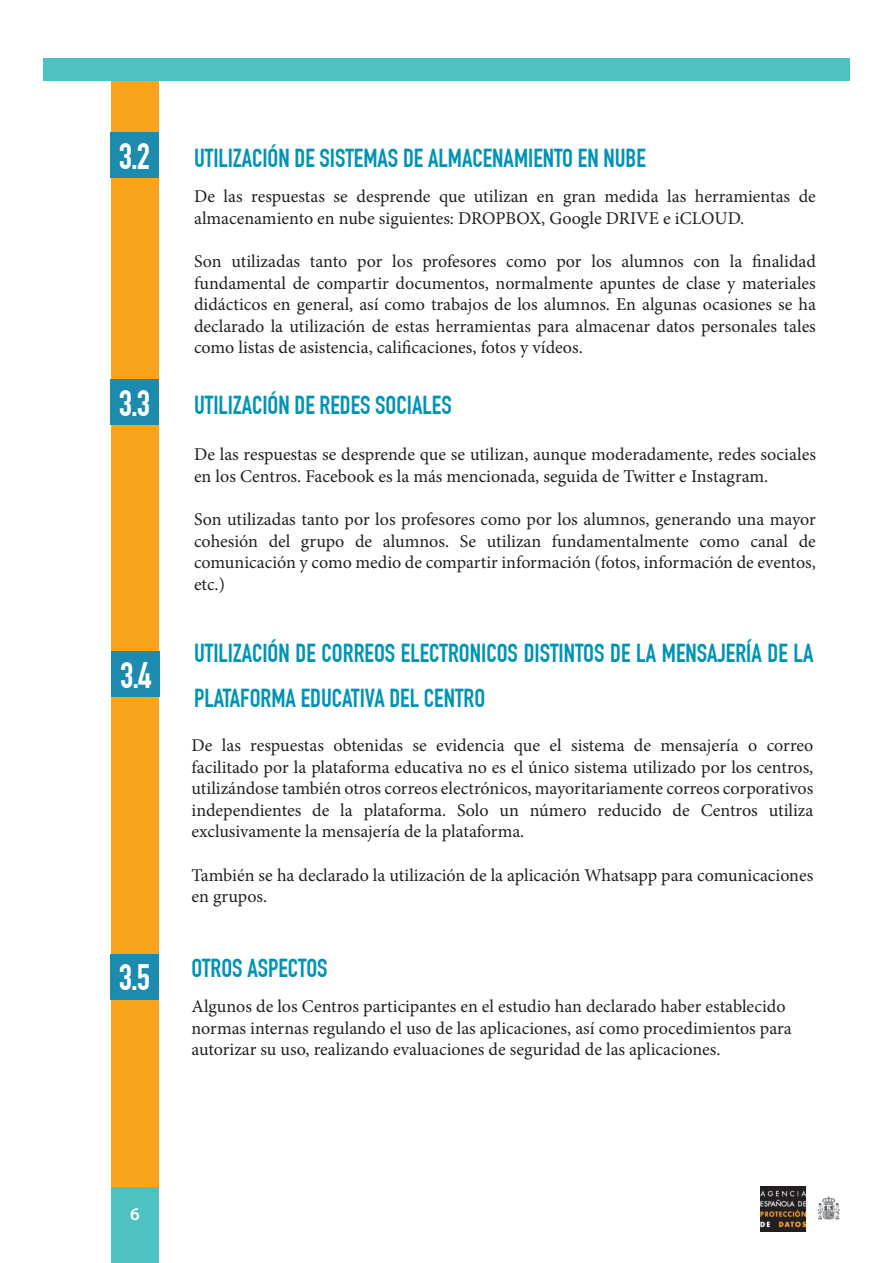
<style>
.page{position:relative;width:893px;height:1263px;background:#fff}
.page>*{position:absolute;margin:0;border:0;box-sizing:border-box;transform-origin:0 0}
.t1{font:700 36px "DIN Condensed";color:#fff}
.t2{font:700 25.5px/45px "DIN Condensed";color:#0093b4}
.t3{font:18px/21.6px "Minion Pro";color:#231f20}
.t4{font:600 18px "Myriad Pro";color:#fff}
</style>
<div class="page">
<div style="left:111px;top:1186px;width:47px;height:76px;background:#4ec2c1"></div>
<div style="left:111px;top:81px;width:47px;height:1105px;background:#f9a51b"></div>
<img style="left:760px;top:1186px;width:80px;height:45px">
<div style="left:111px;top:133px;width:48px;height:45px;background:#1c8bad"></div>
<div style="left:111px;top:380px;width:48px;height:45px;background:#1c8bad"></div>
<div style="left:112px;top:651px;width:48px;height:45px;background:#1c8bad"></div>
<div style="left:43px;top:58px;width:807px;height:23px;background:#4ec2c1"></div>
<div style="left:110px;top:954px;width:48px;height:45px;background:#1c8bad"></div>
<h1 class="t1" style="left:119px;top:135px;width:33px">3.2</h1>
<h1 class="t1" style="left:119px;top:382px;width:33px">3.3</h1>
<h1 class="t1" style="left:120px;top:654px;width:33px">3.4</h1>
<h1 class="t1" style="left:119px;top:956px;width:33px">3.5</h1>
<h2 class="t2" style="left:194px;top:135px;width:453px">UTILIZACIÓN DE SISTEMAS DE ALMACENAMIENTO EN NUBE</h2>
<p class="t3" style="left:194px;top:186px;width:623px">De las respuestas se desprende que utilizan en gran medida las herramientas de almacenamiento en nube siguientes: DROPBOX, Google DRIVE e iCLOUD.</p>
<p class="t3" style="left:194px;top:250px;width:623px;text-align:justify">Son utilizadas tanto por los profesores como por los alumnos con la finalidad fundamental de compartir documentos, normalmente apuntes de clase y materiales didácticos en general, así como trabajos de los alumnos. En algunas ocasiones se ha declarado la utilización de estas herramientas para almacenar datos personales tales como listas de asistencia, calificaciones, fotos y vídeos.</p>
<h2 class="t2" style="left:194px;top:383px;width:259px">UTILIZACIÓN DE REDES SOCIALES</h2>
<p class="t3" style="left:194px;top:444px;width:623px">De las respuestas se desprende que se utilizan, aunque moderadamente, redes sociales en los Centros. Facebook es la más mencionada, seguida de Twitter e Instagram.</p>
<p class="t3" style="left:194px;top:509px;width:623px;text-align:justify">Son utilizadas tanto por los profesores como por los alumnos, generando una mayor cohesión del grupo de alumnos. Se utilizan fundamentalmente como canal de comunicación y como medio de compartir información (fotos, información de eventos, etc.)</p>
<h2 class="t2" style="left:194px;top:630px;width:621px">UTILIZACIÓN DE CORREOS ELECTRONICOS DISTINTOS DE LA MENSAJERÍA DE LA<br>PLATAFORMA EDUCATIVA DEL CENTRO</h2>
<p class="t3" style="left:192px;top:734px;width:623px;text-align:justify">De las respuestas obtenidas se evidencia que el sistema de mensajería o correo facilitado por la plataforma educativa no es el único sistema utilizado por los centros, utilizándose también otros correos electrónicos, mayoritariamente correos corporativos independientes de la plataforma. Solo un número reducido de Centros utiliza exclusivamente la mensajería de la plataforma.</p>
<p class="t3" style="left:192px;top:864px;width:623px">También se ha declarado la utilización de la aplicación Whatsapp para comunicaciones en grupos.</p>
<h2 class="t2" style="left:192px;top:945px;width:138px">OTROS ASPECTOS</h2>
<p class="t3" style="left:192px;top:996px;width:602px">Algunos de los Centros participantes en el estudio han declarado haber establecido normas internas regulando el uso de las aplicaciones, así como procedimientos para autorizar su uso, realizando evaluaciones de seguridad de las aplicaciones.</p>
<p class="t4" style="left:130px;top:1202px;width:11px">6</p>
</div>
